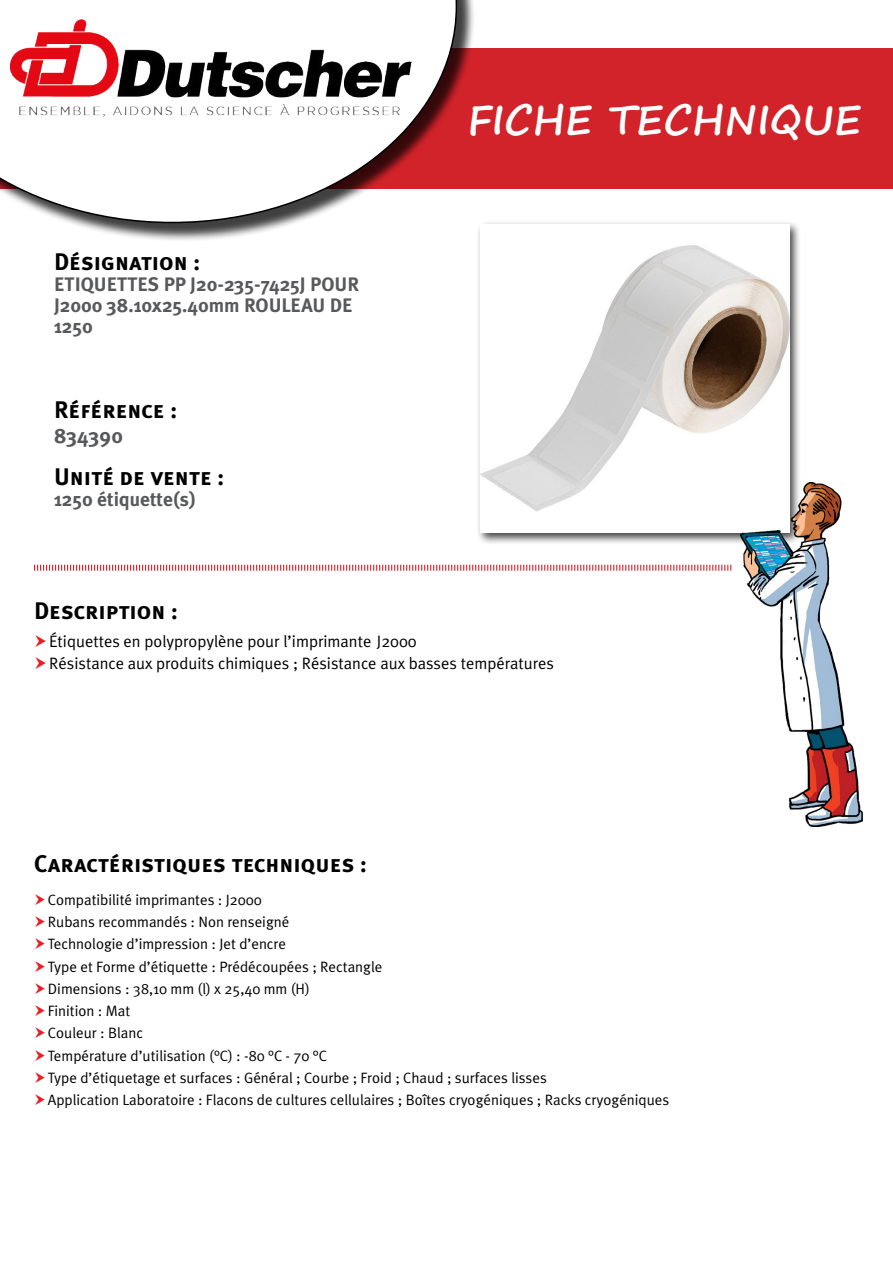
<style>
.page{position:relative;width:893px;height:1263px;background:#fff}
.page>*{position:absolute;margin:0;border:0;box-sizing:border-box;transform-origin:0 0}
.t1{font:700 40.5px "Segoe Print";color:#fff}
.t2{font:24px "Meta Plus Bold Caps";color:#000}
.t3{font:700 21px "Meta Plus";color:#58595b}
.t4{font:700 19.5px/21px "Meta Plus";color:#58595b}
.t5{font:16.5px/22.2px "Meta Plus Normal";color:#000}
.t6{font:15px/22.2px "Meta Plus Normal";color:#000}
</style>
<div class="page">
<div style="left:0;top:49px;width:893px;height:140px;background:#d2232a"></div>
<div style="left:0;top:0;width:475px;height:242px;background:#000;opacity:.75"></div>
<svg style="left:0;top:0;width:457px;height:223px"></svg>
<div style="left:476px;top:220px;width:326px;height:325px;background:#000;opacity:.75"></div>
<img style="left:480px;top:224px;width:309px;height:309px">
<svg style="left:34px;top:564px;width:698px;height:7px"></svg>
<img style="left:741px;top:483px;width:121px;height:343px">
<h2 class="t2" style="left:54px;top:248px;width:148px">Désignation :</h2>
<h3 class="t4" style="left:54px;top:274px;width:307px">ETIQUETTES PP J20-235-7425J POUR<br>J2000 38.10x25.40mm ROULEAU DE<br>1250</h3>
<h2 class="t2" style="left:54px;top:396px;width:125px">Référence :</h2>
<h3 class="t3" style="left:54px;top:424px;width:70px">834390</h3>
<h2 class="t2" style="left:54px;top:463px;width:172px">Unité de vente :</h2>
<h3 class="t4" style="left:54px;top:489px;width:143px">1250 étiquette(s)</h3>
<h2 class="t2" style="left:34px;top:596px;width:146px">Description :</h2>
<h1 class="t1" style="left:467px;top:83px;width:395px">FICHE TECHNIQUE</h1>
<p class="t5" style="left:49px;top:630px;width:506px">Étiquettes en polypropylène pour l’imprimante J2000<br>Résistance aux produits chimiques ; Résistance aux basses températures</p>
<h2 class="t2" style="left:34px;top:850px;width:335px">Caractéristiques techniques :</h2>
<p class="t6" style="left:48px;top:888px;width:623px">Compatibilité imprimantes : J2000<br>Rubans recommandés : Non renseigné<br>Technologie d’impression : Jet d’encre<br>Type et Forme d’étiquette : Prédécoupées ; Rectangle<br>Dimensions : 38,10 mm (l) x 25,40 mm (H)<br>Finition : Mat<br>Couleur : Blanc<br>Température d’utilisation (°C) : -80 °C - 70 °C<br>Type d’étiquetage et surfaces : Général ; Courbe ; Froid ; Chaud ; surfaces lisses<br>Application Laboratoire : Flacons de cultures cellulaires ; Boîtes cryogéniques ; Racks cryogéniques</p>
</div>
